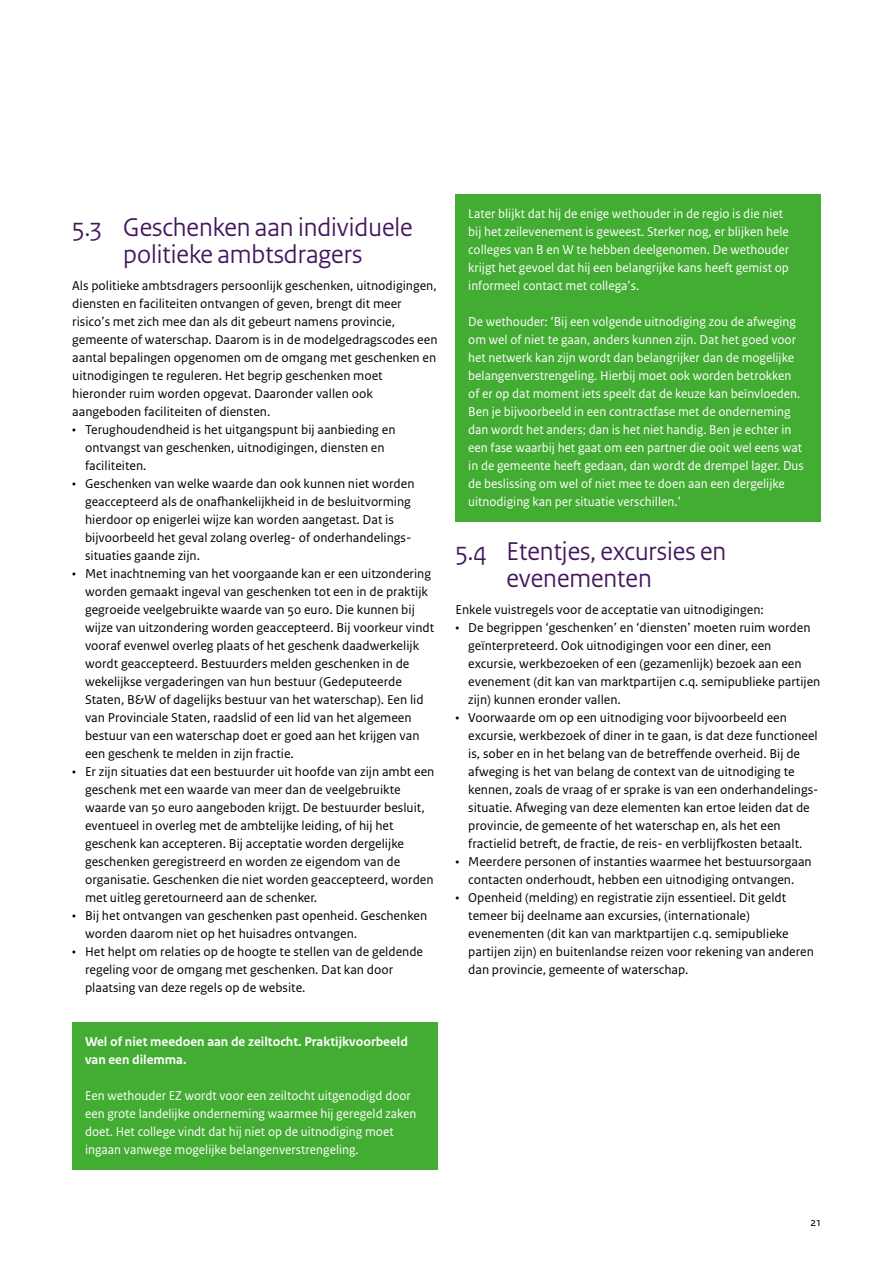
<style>
.page{position:relative;width:893px;height:1263px;background:#fff}
.page>*{position:absolute;margin:0;border:0;box-sizing:border-box;transform-origin:0 0}
.t1{font:27px/27px "Rijksoverheid Sans Heading";color:#44165d;text-align:center}
.t2{font:13.5px/18px "Rijksoverheid Sans Text";color:#000}
.t3{font:13.5px/18px "Rijksoverheid Sans Text";color:#fff}
.t4{font:700 13.5px/18px "Rijksoverheid Sans Text";color:#fff}
.t5{font:12px "Rijksoverheid Sans Text";color:#000}
</style>
<div class="page">
<div style="left:72px;top:1022px;width:365px;height:57px;background:#43ac32"></div>
<div style="left:72px;top:1076px;width:365px;height:93px;background:#43ac32"></div>
<div style="left:455px;top:194px;width:366px;height:111px;background:#43ac32"></div>
<div style="left:455px;top:302px;width:366px;height:219px;background:#43ac32"></div>
<h1 class="t1" style="left:72px;top:214px;width:342px">5.3 Geschenken aan individuele politieke ambtsdragers</h1>
<p class="t2" style="left:72px;top:277px;width:367px">Als politieke ambtsdragers persoonlijk geschenken, uitnodigingen, diensten en faciliteiten ontvangen of geven, brengt dit meer risico’s met zich mee dan als dit gebeurt namens provincie, gemeente of waterschap. Daarom is in de modelgedragscodes een aantal bepalingen opgenomen om de omgang met geschenken en uitnodigingen te reguleren. Het begrip geschenken moet hieronder ruim worden opgevat. Daaronder vallen ook aangeboden faciliteiten of diensten.</p>
<p class="t2" style="left:85px;top:421px;width:312px;text-indent:-13px">• Terughoudendheid is het uitgangspunt bij aanbieding en ontvangst van geschenken, uitnodigingen, diensten en faciliteiten.</p>
<p class="t2" style="left:85px;top:475px;width:331px;text-indent:-13px">• Geschenken van welke waarde dan ook kunnen niet worden geaccepteerd als de onafhankelijkheid in de besluitvorming hierdoor op enigerlei wijze kan worden aangetast. Dat is bijvoorbeeld het geval zolang overleg- of onderhandelings&shy;situaties gaande zijn.</p>
<p class="t2" style="left:85px;top:565px;width:351px;text-indent:-13px">• Met inachtneming van het voorgaande kan er een uitzondering worden gemaakt ingeval van geschenken tot een in de praktijk gegroeide veelgebruikte waarde van 50 euro. Die kunnen bij wijze van uitzondering worden geaccepteerd. Bij voorkeur vindt vooraf evenwel overleg plaats of het geschenk daadwerkelijk wordt geaccepteerd. Bestuurders melden geschenken in de wekelijkse vergaderingen van hun bestuur (Gedeputeerde Staten, B&amp;W of dagelijks bestuur van het waterschap). Een lid van Provinciale Staten, raadslid of een lid van het algemeen bestuur van een waterschap doet er goed aan het krijgen van een geschenk te melden in zijn fractie.</p>
<p class="t2" style="left:85px;top:763px;width:351px;text-indent:-13px">• Er zijn situaties dat een bestuurder uit hoofde van zijn ambt een geschenk met een waarde van meer dan de veelgebruikte waarde van 50 euro aangeboden krijgt. De bestuurder besluit, eventueel in overleg met de ambtelijke leiding, of hij het geschenk kan accepteren. Bij acceptatie worden dergelijke geschenken geregistreerd en worden ze eigendom van de organisatie. Geschenken die niet worden geaccepteerd, worden met uitleg geretourneerd aan de schenker.</p>
<p class="t2" style="left:85px;top:907px;width:344px;text-indent:-13px">• Bij het ontvangen van geschenken past openheid. Geschenken worden daarom niet op het huisadres ontvangen.</p>
<p class="t2" style="left:85px;top:943px;width:340px;text-indent:-13px">• Het helpt om relaties op de hoogte te stellen van de geldende regeling voor de omgang met geschenken. Dat kan door plaatsing van deze regels op de website.</p>
<p class="t4" style="left:85px;top:1033px;width:324px">Wel of niet meedoen aan de zeiltocht. Praktijkvoorbeeld van een dilemma.</p>
<p class="t3" style="left:85px;top:1087px;width:333px">Een wethouder EZ wordt voor een zeiltocht uitgenodigd door een grote landelijke onderneming waarmee hij geregeld zaken doet. Het college vindt dat hij niet op de uitnodiging moet ingaan vanwege mogelijke belangenverstrengeling.</p>
<p class="t3" style="left:468px;top:205px;width:322px">Later blijkt dat hij de enige wethouder in de regio is die niet bij het zeilevenement is geweest. Sterker nog, er blijken hele colleges van B en W te hebben deelgenomen. De wethouder krijgt het gevoel dat hij een belangrijke kans heeft gemist op informeel contact met collega’s.</p>
<p class="t3" style="left:468px;top:313px;width:337px">De wethouder: ‘Bij een volgende uitnodiging zou de afweging om wel of niet te gaan, anders kunnen zijn. Dat het goed voor het netwerk kan zijn wordt dan belangrijker dan de mogelijke belangenverstrengeling. Hierbij moet ook worden betrokken of er op dat moment iets speelt dat de keuze kan beïnvloeden.<br>Ben je bijvoorbeeld in een contractfase met de onderneming dan wordt het anders; dan is het niet handig. Ben je echter in een fase waarbij het gaat om een partner die ooit wel eens wat in de gemeente heeft gedaan, dan wordt de drempel lager. Dus de beslissing om wel of niet mee te doen aan een dergelijke uitnodiging kan per situatie verschillen.’</p>
<h1 class="t1" style="left:506px;top:538px;width:221px;text-align:left;text-indent:-51px">5.4 Etentjes, excursies en evenementen</h1>
<p class="t2" style="left:455px;top:601px;width:310px">Enkele vuistregels voor de acceptatie van uitnodigingen:</p>
<p class="t2" style="left:468px;top:619px;width:354px;text-indent:-13px">• De begrippen ‘geschenken’ en ‘diensten’ moeten ruim worden geïnterpreteerd. Ook uitnodigingen voor een diner, een excursie, werkbezoeken of een (gezamenlijk) bezoek aan een evenement (dit kan van marktpartijen c.q. semipublieke partijen zijn) kunnen eronder vallen.</p>
<p class="t2" style="left:468px;top:709px;width:352px;text-indent:-13px">• Voorwaarde om op een uitnodiging voor bijvoorbeeld een excursie, werkbezoek of diner in te gaan, is dat deze functioneel is, sober en in het belang van de betreffende overheid. Bij de afweging is het van belang de context van de uitnodiging te kennen, zoals de vraag of er sprake is van een onderhandelings&shy;situatie. Afweging van deze elementen kan ertoe leiden dat de provincie, de gemeente of het waterschap en, als het een fractielid betreft, de fractie, de reis- en verblijfkosten betaalt.</p>
<p class="t2" style="left:455px;top:853px;width:358px;text-align:center">• Meerdere personen of instanties waarmee het bestuursorgaan contacten onderhoudt, hebben een uitnodiging ontvangen.</p>
<p class="t2" style="left:468px;top:889px;width:347px;text-indent:-13px">• Openheid (melding) en registratie zijn essentieel. Dit geldt temeer bij deelname aan excursies, (internationale) evenementen (dit kan van marktpartijen c.q. semipublieke partijen zijn) en buitenlandse reizen voor rekening van anderen dan provincie, gemeente of waterschap.</p>
<p class="t5" style="left:810px;top:1215px;width:12px">21</p>
</div>
